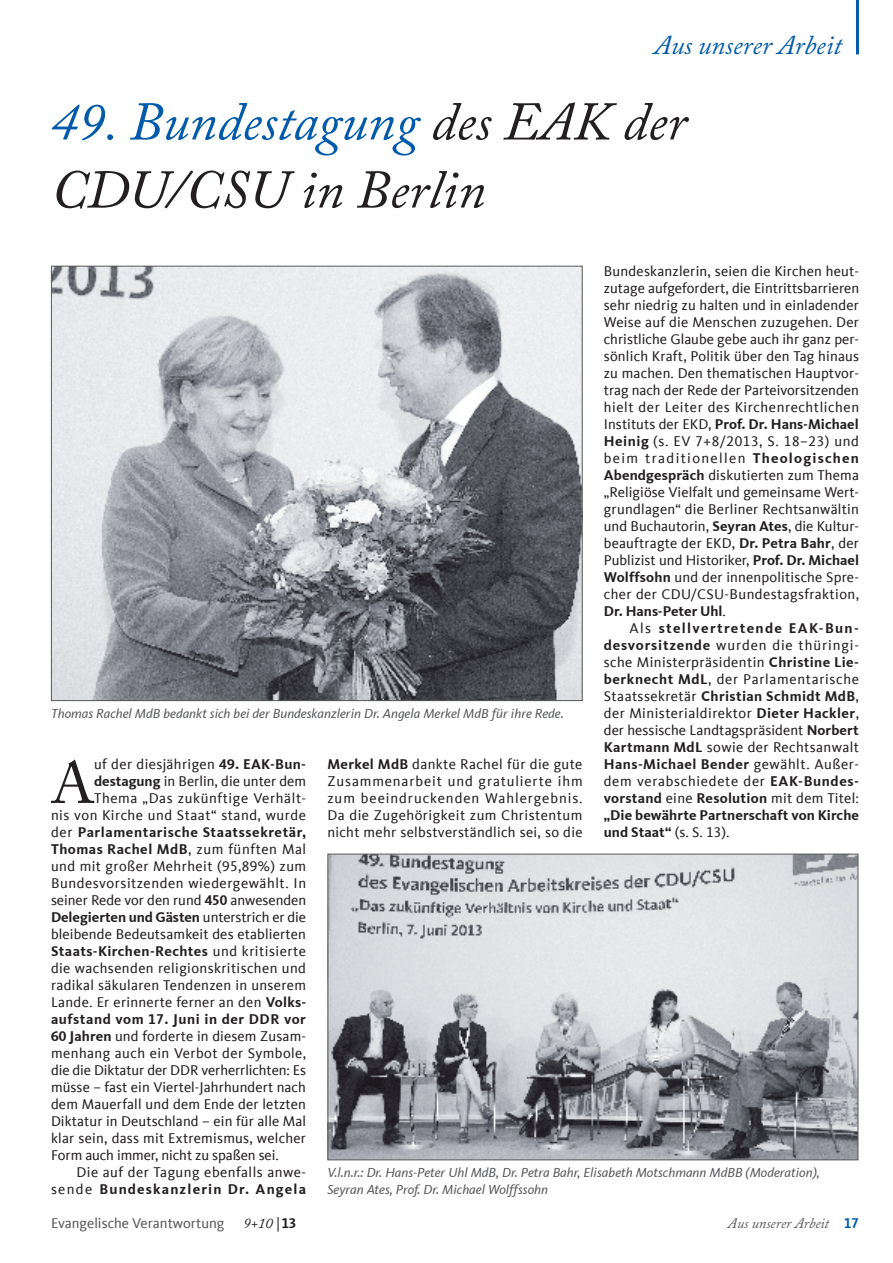
<style>
.page{position:relative;width:893px;height:1263px;background:#fff}
.page>*{position:absolute;margin:0;border:0;box-sizing:border-box;transform-origin:0 0}
.t1{font:58.35px "Adobe Caslon Pro";color:#231f20}
.t2{font:italic 54px/68.1px "Adobe Caslon Pro";color:#231f20}
.t3{font:italic 27px "Adobe Caslon Pro";color:#015aaa}
.t4{font:14.55px/17px "CDU Kievit Tab";letter-spacing:.02em;color:#231f20;text-align:justify}
.t5{font:700 14.55px "CDU Kievit Tab";letter-spacing:.04em;color:#231f20}
.t6{font:14.55px "CDU Kievit Tab";letter-spacing:-.005em;color:#231f20}
.t7{font:14.55px "CDU Kievit Tab";color:#231f20}
.t8{font:700 14.55px "CDU Kievit Tab";letter-spacing:-.005em;color:#231f20}
.t9{font:700 14.55px "CDU Kievit Tab";letter-spacing:.08em;color:#231f20}
.t10{font:14.55px "CDU Kievit Tab";letter-spacing:.04em;color:#231f20}
.t11{font:14.55px "CDU Kievit Tab";color:#57585a}
.t12{font:italic 14.55px "Adobe Caslon Pro";color:#57585a}
.t13{font:italic 14.55px "Adobe Caslon Pro";color:#231f20}
.t14{font:italic 13.5px/17px "CDU Kievit Tab";color:#57585a}
.s1{color:#015aaa}
.s2{font-weight:700}
.s3{font-weight:400}
.s4{font-family:"CDU Kievit Tab";font-style:normal}
.s5{font-family:"CDU Kievit Tab";font-weight:700;font-style:normal}
.s6{font-family:"CDU Kievit Tab";font-weight:700;font-style:normal;color:#015aaa}
</style>
<div class="page">
<hr style="left:856px;top:0;width:3px;height:54px;background:#015aaa">
<img style="left:53px;top:268px;width:527px;height:431px">
<img style="left:330px;top:856px;width:526px;height:302px">
<div style="left:328px;top:854px;width:530px;height:306px;border:1px solid #57585a"></div>
<h3 class="t3" style="left:654px;top:29px;width:189px">Aus unserer Arbeit</h3>
<h2 class="t2" style="left:51px;top:87px;width:637px"><span class="s1">49. Bundestagung</span> des EAK der<br>CDU/CSU in Berlin</h2>
<p class="t4" style="left:604px;top:262px;width:257px">Bundeskanzlerin, seien die Kirchen heut&shy;zutage aufgefordert, die Eintrittsbarrieren sehr niedrig zu halten und in einladender Weise auf die Menschen zuzugehen. Der christliche Glaube gebe auch ihr ganz per&shy;sönlich Kraft, Politik über den Tag hinaus zu machen. Den thematischen Hauptvor&shy;trag nach der Rede der Parteivorsitzenden hielt der Leiter des Kirchenrechtlichen Instituts der EKD, <span class="s2">Prof. Dr. Hans-Michael Heinig</span> (s. EV 7+8/2013, S. 18–23) und beim traditionellen <span class="s2">Theologischen Abendgespräch</span> diskutierten zum Thema „Religiöse Vielfalt und gemeinsame Wert&shy;grundlagen“ die Berliner Rechtsanwältin und Buchautorin, <span class="s2">Seyran Ates</span>, die Kultur&shy;beauftragte der EKD, <span class="s2">Dr. Petra Bahr</span>, der Publizist und Historiker, <span class="s2">Prof. Dr. Michael Wolffsohn</span> und der innenpolitische Spre&shy;cher der CDU/CSU-Bundestagsfraktion, <span class="s2">Dr. Hans-Peter Uhl</span>.</p>
<p class="t4" style="left:604px;top:620px;width:257px;text-indent:26px">Als <span class="s2">stellvertretende EAK-Bun&shy;desvorsitzende</span> wurden die thüringi&shy;sche Ministerpräsidentin <span class="s2">Christine Lie&shy;berknecht MdL</span>, der Parlamentarische Staatssekretär <span class="s2">Christian Schmidt MdB</span>, der Ministerialdirektor <span class="s2">Dieter Hackler</span>, der hessische Landtagspräsident <span class="s2">Norbert Kartmann MdL</span> sowie der Rechtsanwalt <span class="s2">Hans-Michael Bender</span> gewählt. Außer&shy;dem verabschiedete der <span class="s2">EAK-Bundes&shy;vorstand</span> eine <span class="s2">Resolution</span> mit dem Titel: <span class="s2">„Die bewährte Partnerschaft von Kirche und Staat“</span> (s. S. 13).</p>
<p class="t14" style="left:51px;top:705px;width:514px">Thomas Rachel MdB bedankt sich bei der Bundeskanzlerin Dr. Angela Merkel MdB für ihre Rede.</p>
<h1 class="t1" style="left:51px;top:749px;width:45px">A</h1>
<p class="t4" style="left:94px;top:756px;width:213px">uf der diesjährigen <span class="s2">49. EAK-Bun-</span></p>
<p class="t4" style="left:327px;top:756px;width:257px"><span class="s2">Merkel MdB</span> dankte Rachel für die gute Zusammenarbeit und gratulierte ihm zum beeindruckenden Wahlergebnis.<br>Da die Zugehörigkeit zum Christentum nicht mehr selbstverständlich sei, so die</p>
<p class="t7" style="left:94px;top:773px;width:214px"><span class="s2">destagung</span> in Berlin, die unter dem</p>
<p class="t10" style="left:94px;top:790px;width:214px">Thema „Das zukünftige Verhält-</p>
<p class="t4" style="left:51px;top:807px;width:256px">nis von Kirche und Staat“ stand, wurde</p>
<p class="t5" style="left:51px;top:823px;width:257px"><span class="s3">der</span> Parlamentarische Staatssekretär,</p>
<p class="t5" style="left:51px;top:840px;width:257px">Thomas Rachel MdB<span class="s3">, zum fünften Mal</span></p>
<p class="t4" style="left:51px;top:858px;width:257px">und mit großer Mehrheit (95,89%) zum</p>
<p class="t4" style="left:51px;top:875px;width:257px">Bundesvorsitzenden wiedergewählt. In</p>
<p class="t7" style="left:51px;top:892px;width:257px">seiner Rede vor den rund <span class="s2">450</span> anwesenden</p>
<p class="t8" style="left:51px;top:908px;width:257px">Delegierten und Gästen <span class="s3">unterstrich er die</span></p>
<p class="t4" style="left:51px;top:926px;width:256px">bleibende Bedeutsamkeit des etablierten</p>
<p class="t5" style="left:51px;top:942px;width:257px">Staats-Kirchen-Rechtes <span class="s3">und kritisierte</span></p>
<p class="t4" style="left:51px;top:960px;width:257px">die wachsenden religionskritischen und</p>
<p class="t4" style="left:51px;top:977px;width:256px">radikal säkularen Tendenzen in unserem</p>
<p class="t4" style="left:51px;top:994px;width:257px">Lande. Er erinnerte ferner an den <span class="s2">Volks-</span></p>
<p class="t5" style="left:51px;top:1010px;width:256px">aufstand vom 17. Juni in der DDR vor</p>
<p class="t4" style="left:51px;top:1028px;width:257px"><span class="s2">60 Jahren</span> und forderte in diesem Zusam-</p>
<p class="t4" style="left:51px;top:1045px;width:257px">menhang auch ein Verbot der Symbole,</p>
<p class="t6" style="left:51px;top:1062px;width:257px">die die Diktatur der DDR verherrlichten: Es</p>
<p class="t4" style="left:51px;top:1079px;width:256px">müsse – fast ein Viertel-Jahrhundert nach</p>
<p class="t4" style="left:51px;top:1096px;width:256px">dem Mauerfall und dem Ende der letzten</p>
<p class="t4" style="left:51px;top:1113px;width:257px">Diktatur in Deutschland – ein für alle Mal</p>
<p class="t4" style="left:51px;top:1130px;width:257px">klar sein, dass mit Extremismus, welcher</p>
<p class="t6" style="left:51px;top:1147px;width:229px">Form auch immer, nicht zu spaßen sei.</p>
<p class="t4" style="left:77px;top:1164px;width:231px">Die auf der Tagung ebenfalls anwe-</p>
<p class="t9" style="left:51px;top:1181px;width:257px"><span class="s3">sende</span> Bundeskanzlerin Dr. Angela</p>
<p class="t14" style="left:327px;top:1164px;width:494px">V.l.n.r.: Dr. Hans-Peter Uhl MdB, Dr. Petra Bahr, Elisabeth Motschmann MdBB (Moderation),<br>Seyran Ates, Prof. Dr. Michael Wolffssohn</p>
<p class="t11" style="left:51px;top:1215px;width:175px">Evangelische Verantwortung</p>
<p class="t13" style="left:244px;top:1214px;width:54px">9+10 <span class="s4">|</span><span class="s5">13</span></p>
<p class="t12" style="left:728px;top:1214px;width:133px">Aus unserer Arbeit <span class="s6">17</span></p>
</div>
